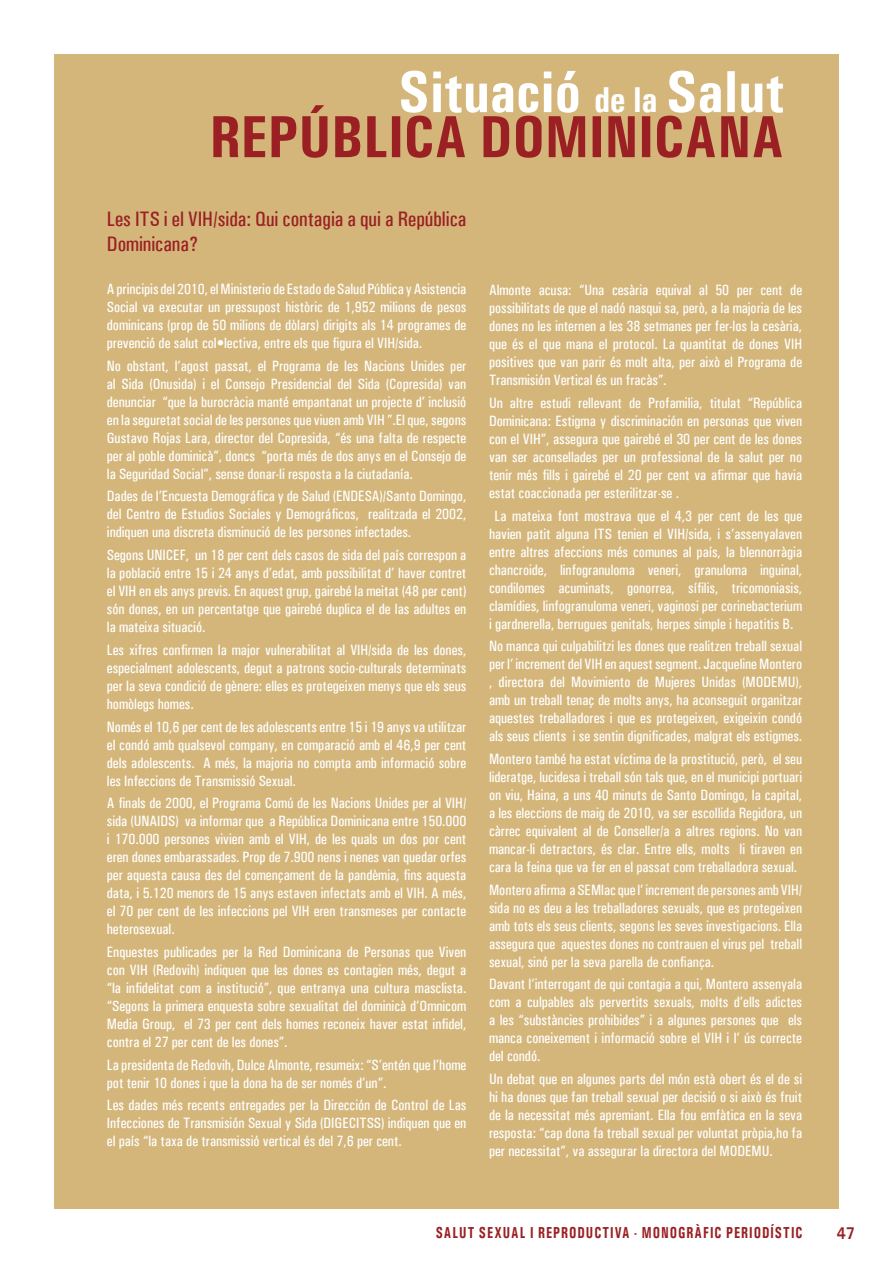
<style>
.page{position:relative;width:893px;height:1263px;background:#fff}
.page>*{position:absolute;margin:0;border:0;box-sizing:border-box;transform-origin:0 0}
.t1{font:700 condensed 59.4px/45px "Univers";color:#9a2023;text-align:right}
.t2{font:500 condensed 21px/25.2px "Univers";color:#9a2023}
.t3{font:700 16.95px "Univers";color:#9a2023;scale:.85 1}
.t4{font:700 condensed 15.9px "Univers";letter-spacing:.075em;color:#9a2023;scale:.85 1}
.t5{font:500 condensed 15px/18px "Univers";color:#fff;text-align:justify}
.s1{color:#fff}
.s2{font-size:36px;color:#fff}
</style>
<div class="page">
<div style="left:54px;top:54px;width:785px;height:1155px;background:#d4b67b"></div>
<h1 class="t1" style="left:210px;top:69px;width:576px"><span class="s1">Situació</span> <span class="s2">de la</span> <span class="s1">Salut<br></span>REPÚBLICA DOMINICANA</h1>
<h2 class="t2" style="left:107px;top:206px;width:361px">Les ITS i el VIH/sida: Qui contagia a qui a República<br>Dominicana?</h2>
<p class="t5" style="left:107px;top:280px;width:361px">A principis del 2010, el Ministerio de Estado de Salud Pública y Asistencia Social va executar un pressupost històric de 1,952 milions de pesos dominicans (prop de 50 milions de dòlars) dirigits als 14 programes de prevenció de salut col•lectiva, entre els que figura el VIH/sida.</p>
<p class="t5" style="left:107px;top:357px;width:361px">No obstant, l’agost passat, el Programa de les Nacions Unides per al Sida (Onusida) i el Consejo Presidencial del Sida (Copresida) van denunciar “que la burocràcia manté empantanat un projecte d’ inclusió en la seguretat social de les persones que viuen amb VIH ”.El que, segons Gustavo Rojas Lara, director del Copresida, “és una falta de respecte per al poble dominicà”, doncs “porta més de dos anys en el Consejo de la Seguridad Social”, sense donar-li resposta a la ciutadanía.</p>
<p class="t5" style="left:107px;top:487px;width:361px">Dades de l’Encuesta Demográfica y de Salud (ENDESA)/Santo Domingo, del Centro de Estudios Sociales y Demográficos, realitzada el 2002, indiquen una discreta disminució de les persones infectades.</p>
<p class="t5" style="left:107px;top:546px;width:361px">Segons UNICEF, un 18 per cent dels casos de sida del país correspon a la població entre 15 i 24 anys d’edat, amb possibilitat d’ haver contret el VIH en els anys previs. En aquest grup, gairebé la meitat (48 per cent) són dones, en un percentatge que gairebé duplica el de las adultes en la mateixa situació.</p>
<p class="t5" style="left:107px;top:641px;width:361px">Les xifres confirmen la major vulnerabilitat al VIH/sida de les dones, especialment adolescents, degut a patrons socio-culturals determinats per la seva condició de gènere: elles es protegeixen menys que els seus homòlegs homes.</p>
<p class="t5" style="left:107px;top:717px;width:361px">Només el 10,6 per cent de les adolescents entre 15 i 19 anys va utilitzar el condó amb qualsevol company, en comparació amb el 46,9 per cent dels adolescents. A més, la majoria no compta amb informació sobre les Infeccions de Transmissió Sexual.</p>
<p class="t5" style="left:107px;top:794px;width:361px">A finals de 2000, el Programa Comú de les Nacions Unides per al VIH/ sida (UNAIDS) va informar que a República Dominicana entre 150.000 i 170.000 persones vivien amb el VIH, de les quals un dos por cent eren dones embarassades. Prop de 7.900 nens i nenes van quedar orfes per aquesta causa des del començament de la pandèmia, fins aquesta data, i 5.120 menors de 15 anys estaven infectats amb el VIH. A més, el 70 per cent de les infeccions pel VIH eren transmeses per contacte heterosexual.</p>
<p class="t5" style="left:107px;top:943px;width:361px">Enquestes publicades per la Red Dominicana de Personas que Viven con VIH (Redovih) indiquen que les dones es contagien més, degut a “la infidelitat com a institució”, que entranya una cultura masclista. “Segons la primera enquesta sobre sexualitat del dominicà d’Omnicom Media Group, el 73 per cent dels homes reconeix haver estat infidel, contra el 27 per cent de les dones”.</p>
<p class="t5" style="left:107px;top:1055px;width:361px">La presidenta de Redovih, Dulce Almonte, resumeix: “S’entén que l’home pot tenir 10 dones i que la dona ha de ser només d’un”.</p>
<p class="t5" style="left:107px;top:1096px;width:361px">Les dades més recents entregades per la Dirección de Control de Las Infecciones de Transmisión Sexual y Sida (DIGECITSS) indiquen que en el país “la taxa de transmissió vertical és del 7,6 per cent.</p>
<p class="t5" style="left:489px;top:281px;width:315px">Almonte acusa: “Una cesària equival al 50 per cent de possibilitats de que el nadó nasqui sa, però, a la majoria de les dones no les internen a les 38 setmanes per fer-los la cesària, que és el que mana el protocol. La quantitat de dones VIH positives que van parir és molt alta, per això el Programa de Transmisión Vertical és un fracàs”.</p>
<p class="t5" style="left:489px;top:394px;width:315px">Un altre estudi rellevant de Profamilia, titulat “República Dominicana: Estigma y discriminación en personas que viven con el VIH”, assegura que gairebé el 30 per cent de les dones van ser aconsellades per un professional de la salut per no tenir més fills i gairebé el 20 per cent va afirmar que havia estat coaccionada per esterilitzar-se .</p>
<p class="t5" style="left:489px;top:507px;width:315px;text-align:center">La mateixa font mostrava que el 4,3 per cent de les que havien patit alguna ITS tenien el VIH/sida, i s’assenyalaven entre altres afeccions més comunes al país, la blennorràgia chancroide, linfogranuloma veneri, granuloma inguinal, condilomes acuminats, gonorrea, sífilis, tricomoniasis, clamídies, linfogranuloma veneri, vaginosi per corinebacterium i gardnerella, berrugues genitals, herpes simple i hepatitis B.</p>
<p class="t5" style="left:489px;top:637px;width:315px">No manca qui culpabilitzi les dones que realitzen treball sexual per l’ increment del VIH en aquest segment. Jacqueline Montero , directora del Movimiento de Mujeres Unidas (MODEMU), amb un treball tenaç de molts anys, ha aconseguit organitzar aquestes treballadores i que es protegeixen, exigeixin condó als seus clients i se sentin dignificades, malgrat els estigmes.</p>
<p class="t5" style="left:489px;top:750px;width:315px">Montero també ha estat víctima de la prostitució, però, el seu lideratge, lucidesa i treball són tals que, en el municipi portuari on viu, Haina, a uns 40 minuts de Santo Domingo, la capital, a les eleccions de maig de 2010, va ser escollida Regidora, un càrrec equivalent al de Conseller/a a altres regions. No van mancar-li detractors, és clar. Entre ells, molts li tiraven en cara la feina que va fer en el passat com treballadora sexual.</p>
<p class="t5" style="left:489px;top:881px;width:315px">Montero afirma a SEMlac que l’ increment de persones amb VIH/ sida no es deu a les treballadores sexuals, que es protegeixen amb tots els seus clients, segons les seves investigacions. Ella assegura que aquestes dones no contrauen el virus pel treball sexual, sinó per la seva parella de confiança.</p>
<p class="t5" style="left:489px;top:975px;width:315px">Davant l’interrogant de qui contagia a qui, Montero assenyala com a culpables als pervertits sexuals, molts d’ells adictes a les “substàncies prohibides” i a algunes persones que els manca coneixement i informació sobre el VIH i l’ ús correcte del condó.</p>
<p class="t5" style="left:489px;top:1070px;width:315px">Un debat que en algunes parts del món està obert és el de si hi ha dones que fan treball sexual per decisió o si això és fruit de la necessitat més apremiant. Ella fou emfàtica en la seva resposta: “cap dona fa treball sexual per voluntat pròpia,ho fa per necessitat”, va assegurar la directora del MODEMU.</p>
<p class="t4" style="left:436px;top:1223px;width:433px">SALUT SEXUAL I REPRODUCTIVA - MONOGRÀFIC PERIODÍSTIC</p>
<p class="t3" style="left:837px;top:1222px;width:23px">47</p>
</div>
